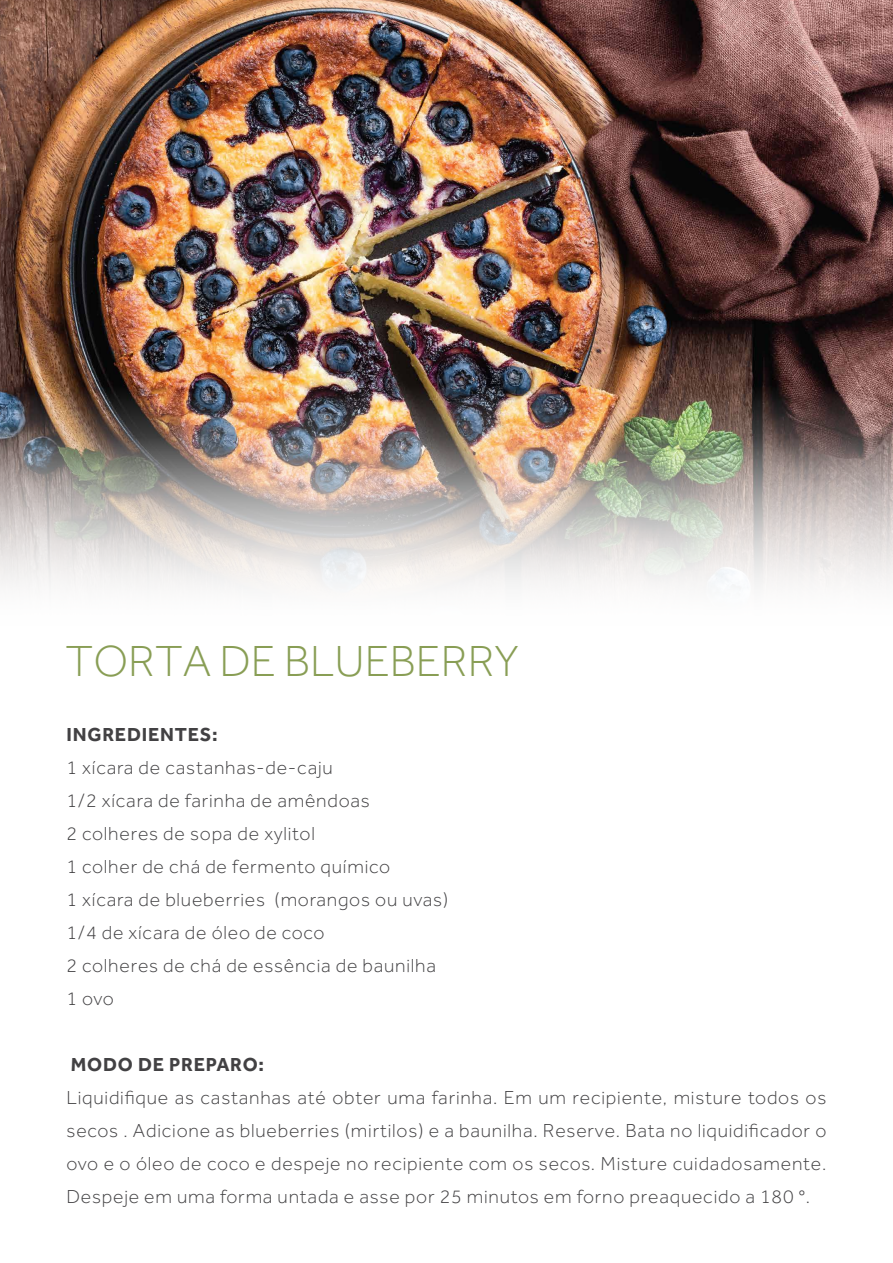
<style>
.page{position:relative;width:893px;height:1263px;background:#fff}
.page>*{position:absolute;margin:0;border:0;box-sizing:border-box;transform-origin:0 0}
.t1{font:300 45px "Effra";color:#899e55}
.t2{font:300 19.5px/33px "Effra";letter-spacing:.04em;color:#424143}
.t3{font:700 19.5px "Effra";letter-spacing:.04em;color:#424143}
</style>
<div class="page">
<img style="left:0;top:0;width:893px;height:386px">
<img style="left:0;top:386px;width:893px;height:51px">
<img style="left:0;top:437px;width:893px;height:150px">
<h1 class="t1" style="left:66px;top:636px;width:455px">TORTA DE BLUEBERRY</h1>
<p class="t3" style="left:67px;top:722px;width:153px">INGREDIENTES:</p>
<p class="t2" style="left:67px;top:751px;width:383px">1 xícara de castanhas-de-caju<br>1/2 xícara de farinha de amêndoas<br>2 colheres de sopa de xylitol<br>1 colher de chá de fermento químico<br>1 xícara de blueberries (morangos ou uvas)<br>1/4 de xícara de óleo de coco<br>2 colheres de chá de essência de baunilha<br>1 ovo</p>
<p class="t3" style="left:71px;top:1052px;width:195px">MODO DE PREPARO:</p>
<p class="t2" style="left:67px;top:1081px;width:761px;text-align:justify">Liquidifique as castanhas até obter uma farinha. Em um recipiente, misture todos os secos . Adicione as blueberries (mirtilos) e a baunilha. Reserve. Bata no liquidificador o ovo e o óleo de coco e despeje no recipiente com os secos. Misture cuidadosamente.<br>Despeje em uma forma untada e asse por 25 minutos em forno preaquecido a 180 °.</p>
</div>
